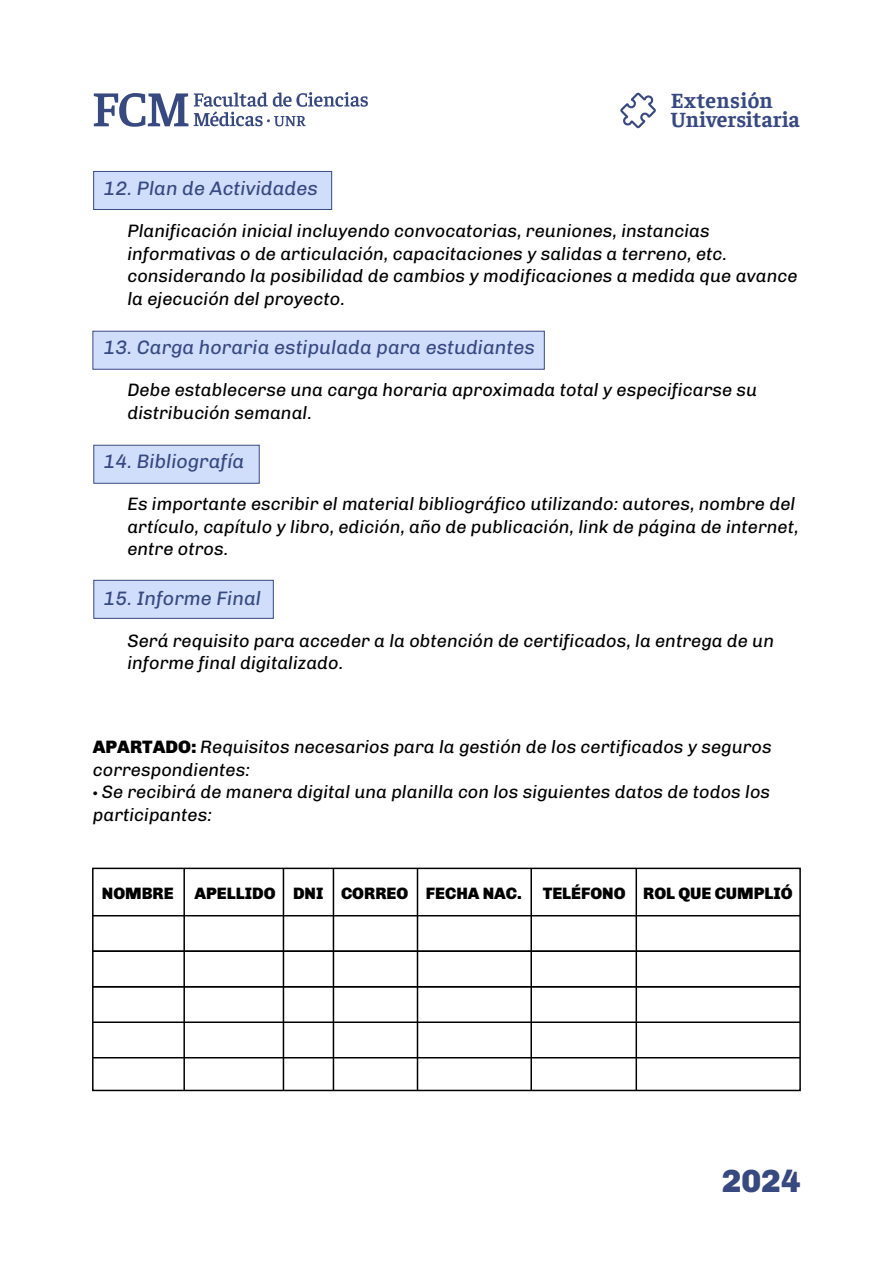
<style>
.page{position:relative;width:893px;height:1263px;background:#fff}
.page>*{position:absolute;margin:0;border:0;box-sizing:border-box;transform-origin:0 0}
.t1{font:900 32.1px "Chivo";color:#384980}
.t2{font:700 21.9px/18.8px "Faustina";color:#384980}
.t3{font:italic 19.5px "Chivo";color:#384980}
.t4{font:italic 18px/22.5px "Chivo";color:#000}
.t5{font:900 16.5px "Chivo";color:#000}
.s1{font-weight:900;font-style:normal}
.s2{font-family:"Myriad Pro";font-style:normal}
</style>
<div class="page">
<div style="left:93px;top:171px;width:239px;height:39px;background:#d0defc;border:1px solid #384980"></div>
<div style="left:92px;top:331px;width:453px;height:39px;background:#d0defc;border:1px solid #384980"></div>
<div style="left:93px;top:445px;width:167px;height:39px;background:#d0defc;border:1px solid #384980"></div>
<div style="left:93px;top:580px;width:181px;height:39px;background:#d0defc;border:1px solid #384980"></div>
<svg style="left:94px;top:92px;width:274px;height:35px"></svg>
<svg style="left:620px;top:92px;width:36px;height:36px"></svg>
<div style="left:92px;top:868px;width:709px;height:223px;border:2px solid #000"></div>
<hr style="left:93px;top:915px;width:707px;height:1px;background:#000">
<hr style="left:93px;top:950px;width:707px;height:2px;background:#000">
<hr style="left:93px;top:986px;width:707px;height:1px;background:#000">
<hr style="left:93px;top:1021px;width:707px;height:2px;background:#000">
<hr style="left:93px;top:1057px;width:707px;height:1px;background:#000">
<hr style="left:183px;top:868px;width:2px;height:222px;background:#000">
<hr style="left:283px;top:868px;width:1px;height:222px;background:#000">
<hr style="left:333px;top:868px;width:1px;height:222px;background:#000">
<hr style="left:417px;top:868px;width:1px;height:222px;background:#000">
<hr style="left:530px;top:868px;width:2px;height:222px;background:#000">
<hr style="left:636px;top:868px;width:1px;height:222px;background:#000">
<p class="t2" style="left:671px;top:90px;width:131px">Extensión<br>Universitaria</p>
<p class="t3" style="left:103px;top:174px;width:216px">12. Plan de Actividades</p>
<p class="t4" style="left:127px;top:219px;width:672px">Planificación inicial incluyendo convocatorias, reuniones, instancias informativas o de articulación, capacitaciones y salidas a terreno, etc. considerando la posibilidad de cambios y modificaciones a medida que avance la ejecución del proyecto.</p>
<p class="t3" style="left:103px;top:333px;width:433px">13. Carga horaria estipulada para estudiantes</p>
<p class="t4" style="left:127px;top:378px;width:631px">Debe establecerse una carga horaria aproximada total y especificarse su distribución semanal.</p>
<p class="t3" style="left:103px;top:447px;width:142px">14. Bibliografía</p>
<p class="t4" style="left:127px;top:492px;width:673px">Es importante escribir el material bibliográfico utilizando: autores, nombre del artículo, capítulo y libro, edición, año de publicación, link de página de internet, entre otros.</p>
<p class="t3" style="left:103px;top:583px;width:159px">15. Informe Final</p>
<p class="t4" style="left:127px;top:629px;width:648px">Será requisito para acceder a la obtención de certificados, la entrega de un informe final digitalizado.</p>
<p class="t4" style="left:93px;top:735px;width:680px"><span class="s1">APARTADO:</span> Requisitos necesarios para la gestión de los certificados y seguros correspondientes:</p>
<p class="t4" style="left:93px;top:780px;width:679px"><span class="s2">•</span> Se recibirá de manera digital una planilla con los siguientes datos de todos los participantes:</p>
<p class="t5" style="left:102px;top:881px;width:73px">NOMBRE</p>
<p class="t5" style="left:195px;top:881px;width:329px">APELLIDO DNI CORREO FECHA NAC.</p>
<p class="t5" style="left:543px;top:881px;width:251px">TELÉFONO ROL QUE CUMPLIÓ</p>
<h1 class="t1" style="left:722px;top:1156px;width:81px">2024</h1>
</div>
